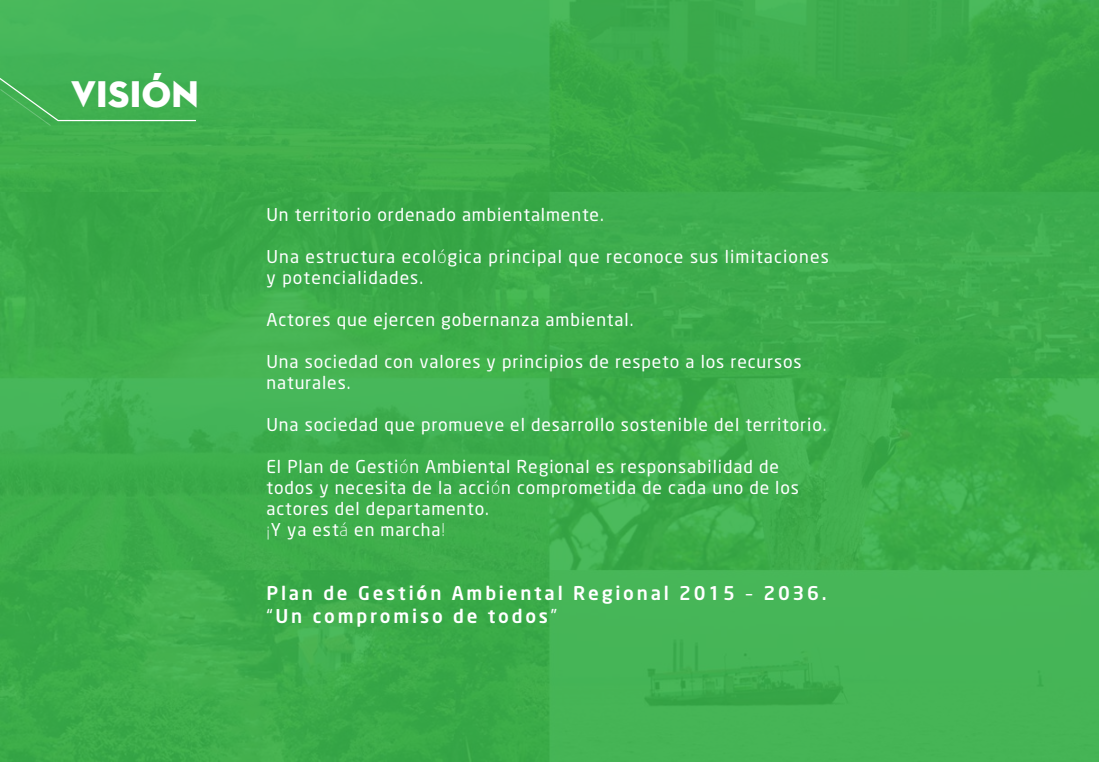
<style>
.page{position:relative;width:1099px;height:762px;background:#fff}
.page>*{position:absolute;margin:0;border:0;box-sizing:border-box;transform-origin:0 0}
.t1{font:37.5px "Neutra Disp Titling";letter-spacing:.01em;color:#fff}
.t2{font:500 18.75px/22.5px "Neo Sans";letter-spacing:.15em;color:#fff}
.t3{font:17.5px/21px "Neo Sans";letter-spacing:.05em;color:#fff}
.s1{font-family:"Neo Sans Std";font-weight:300}
.s2{font-family:"Neo Sans Std";font-weight:700}
.s3{font-weight:400}
</style>
<div class="page">
<div style="left:0;top:0;width:1098px;height:762px;background:#37b34a"></div>
<div style="left:0;top:58px;width:197px;height:68px;background:#41b152"></div>
<h1 class="t1" style="left:71px;top:70px;width:129px">VISIÓN</h1>
<p class="t3" style="left:266px;top:205px;width:339px">Un territorio ordenado ambientalmente.</p>
<p class="t3" style="left:266px;top:247px;width:564px">Una estructura ecol<span class="s1">ó</span>gica principal que reconoce sus limitaciones y potencialidades.</p>
<p class="t3" style="left:266px;top:310px;width:368px">Actores que ejercen gobernanza ambiental.</p>
<p class="t3" style="left:266px;top:352px;width:536px">Una sociedad con valores y principios de respeto a los recursos naturales.</p>
<p class="t3" style="left:266px;top:415px;width:561px">Una sociedad que promueve el desarrollo sostenible del territorio.</p>
<p class="t3" style="left:266px;top:457px;width:534px">El Plan de Gesti<span class="s1">ó</span>n Ambiental Regional es responsabilidad de todos y necesita de la acci<span class="s1">ó</span>n comprometida de cada uno de los actores del departamento.<br><span class="s1">¡</span>Y ya est<span class="s1">á</span> en marcha<span class="s1">!</span></p>
<p class="t2" style="left:266px;top:583px;width:561px">Plan de Gesti<span class="s2">ó</span>n Ambiental Regional 2015 <span class="s3">–</span> 2036. <span class="s3">“</span>Un compromiso de todos<span class="s3">”</span></p>
</div>
